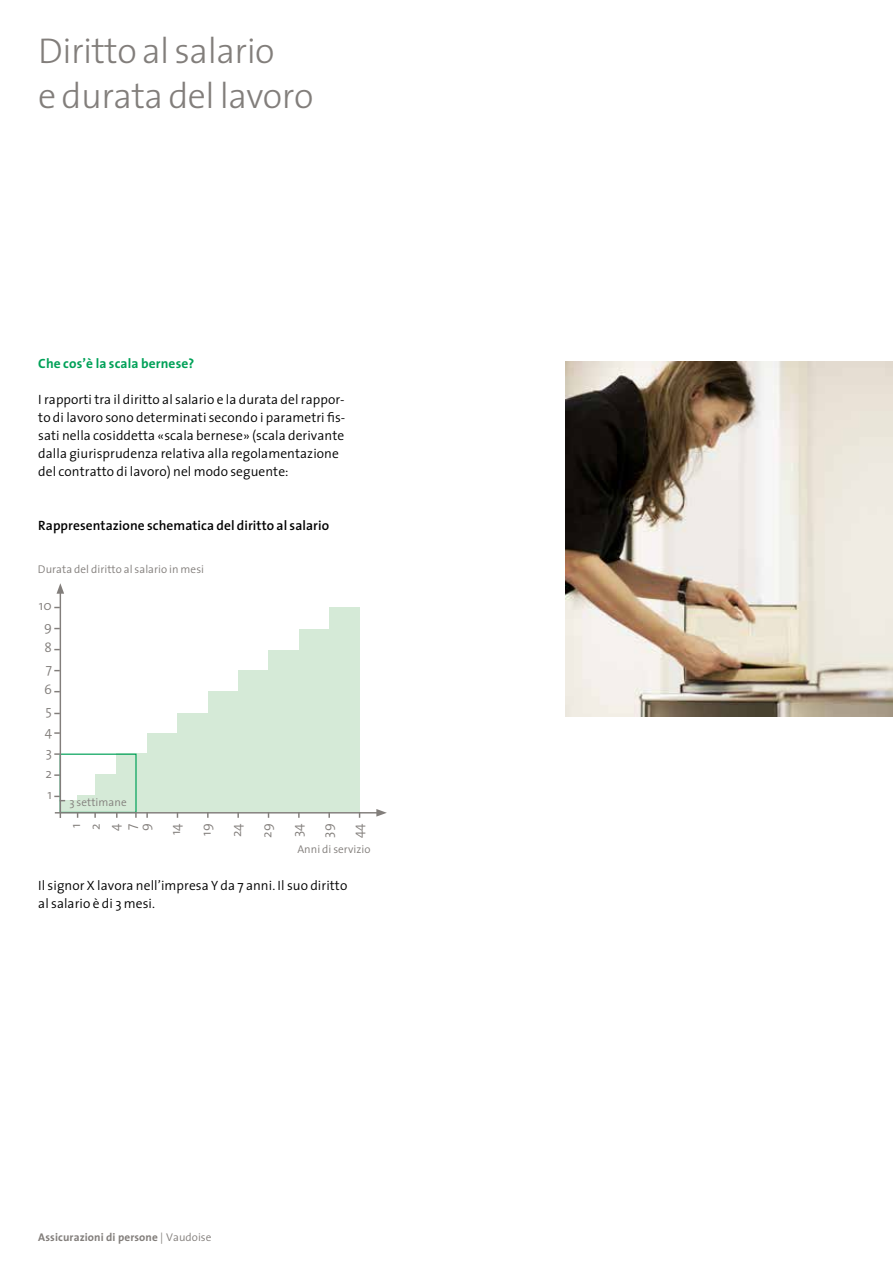
<style>
.page{position:relative;width:893px;height:1263px;background:#fff}
.page>*{position:absolute;margin:0;border:0;box-sizing:border-box;transform-origin:0 0}
.t1{font:300 36px/45px "The Sans";letter-spacing:-.015em;color:#827e7b}
.t2{font:300 13.5px/18px "The Sans";letter-spacing:.005em;color:#000}
.t3{font:600 13.5px "The Sans";letter-spacing:.005em;color:#000}
.t4{font:300 13.5px/21px "The Sans";letter-spacing:.01em;color:#827e7b;text-align:justify}
.t5{font:700 13.5px "The Sans";letter-spacing:.01em;color:#00a158}
.t6{font:300 11.25px "The Sans";letter-spacing:.005em;color:#827e7b}
.t7{font:700 11.25px "The Sans";letter-spacing:.01em;color:#827e7b}
.s1{font-weight:300}
</style>
<div class="page">
<div style="left:60px;top:800px;width:18px;height:12px;background:#d5ead7"></div>
<div style="left:95px;top:774px;width:22px;height:38px;background:#d5ead7"></div>
<div style="left:78px;top:795px;width:17px;height:17px;background:#d5ead7"></div>
<div style="left:329px;top:607px;width:31px;height:205px;background:#d5ead7"></div>
<div style="left:299px;top:629px;width:30px;height:183px;background:#d5ead7"></div>
<div style="left:269px;top:650px;width:30px;height:162px;background:#d5ead7"></div>
<div style="left:238px;top:671px;width:31px;height:141px;background:#d5ead7"></div>
<div style="left:208px;top:691px;width:30px;height:121px;background:#d5ead7"></div>
<div style="left:177px;top:713px;width:31px;height:99px;background:#d5ead7"></div>
<div style="left:147px;top:733px;width:30px;height:79px;background:#d5ead7"></div>
<div style="left:117px;top:754px;width:30px;height:58px;background:#d5ead7"></div>
<div style="left:60px;top:753px;width:77px;height:60px;border:1px solid #00a158"></div>
<svg style="left:54px;top:732px;width:6px;height:2px"></svg>
<hr style="left:55px;top:812px;width:324px;height:1px;background:#827e7b">
<svg style="left:376px;top:809px;width:11px;height:8px"></svg>
<hr style="left:60px;top:591px;width:1px;height:227px;background:#827e7b">
<svg style="left:57px;top:583px;width:7px;height:11px"></svg>
<svg style="left:54px;top:774px;width:6px;height:2px"></svg>
<svg style="left:54px;top:753px;width:6px;height:2px"></svg>
<svg style="left:54px;top:796px;width:11px;height:5px"></svg>
<img style="left:566px;top:361px;width:327px;height:355px">
<h1 class="t1" style="left:38px;top:27px;width:277px">Diritto al salario<br>e durata del lavoro</h1>
<p class="t5" style="left:38px;top:352px;width:158px">Che cos’è la scala bernese?</p>
<p class="t2" style="left:38px;top:390px;width:309px">I rapporti tra il diritto al salario e la durata del rappor&shy;to di lavoro sono determinati secondo i parametri fis&shy;sati nella cosiddetta «scala bernese» (scala derivante dalla giurisprudenza relativa alla regolamentazione del contratto di lavoro) nel modo seguente:</p>
<p class="t3" style="left:38px;top:514px;width:292px">Rappresentazione schematica del diritto al salario</p>
<p class="t6" style="left:38px;top:560px;width:168px">Durata del diritto al salario in mesi</p>
<p class="t4" style="left:44px;top:594px;width:9px;text-indent:-5px">10<br>9<br>8<br>7<br>6<br>5<br>4<br>3<br>2<br>1</p>
<p class="t6" style="left:69px;top:793px;width:59px">3 settimane</p>
<p class="t4" style="left:66px;top:831px;width:9px;line-height:19.5px;rotate:-90deg">1<br>2<br>4</p>
<p class="t4" style="left:134px;top:831px;width:9px;rotate:-90deg">9</p>
<p class="t4" style="left:165px;top:835px;width:13px;rotate:-90deg">14</p>
<p class="t4" style="left:195px;top:836px;width:14px;rotate:-90deg">19</p>
<p class="t4" style="left:226px;top:837px;width:15px;rotate:-90deg">24</p>
<p class="t4" style="left:256px;top:838px;width:16px;rotate:-90deg">29</p>
<p class="t4" style="left:287px;top:837px;width:15px;rotate:-90deg">34</p>
<p class="t4" style="left:317px;top:837px;width:16px;rotate:-90deg">39</p>
<p class="t4" style="left:347px;top:838px;width:16px;rotate:-90deg">44</p>
<p class="t4" style="left:120px;top:829px;width:8px;rotate:-90deg">7</p>
<p class="t6" style="left:297px;top:840px;width:75px">Anni di servizio</p>
<p class="t2" style="left:38px;top:876px;width:311px">Il signor X lavora nell’impresa Y da 7 anni. Il suo diritto al salario è di 3 mesi.</p>
<p class="t7" style="left:38px;top:1228px;width:175px">Assicurazioni di persone <span class="s1">| Vaudoise</span></p>
</div>
